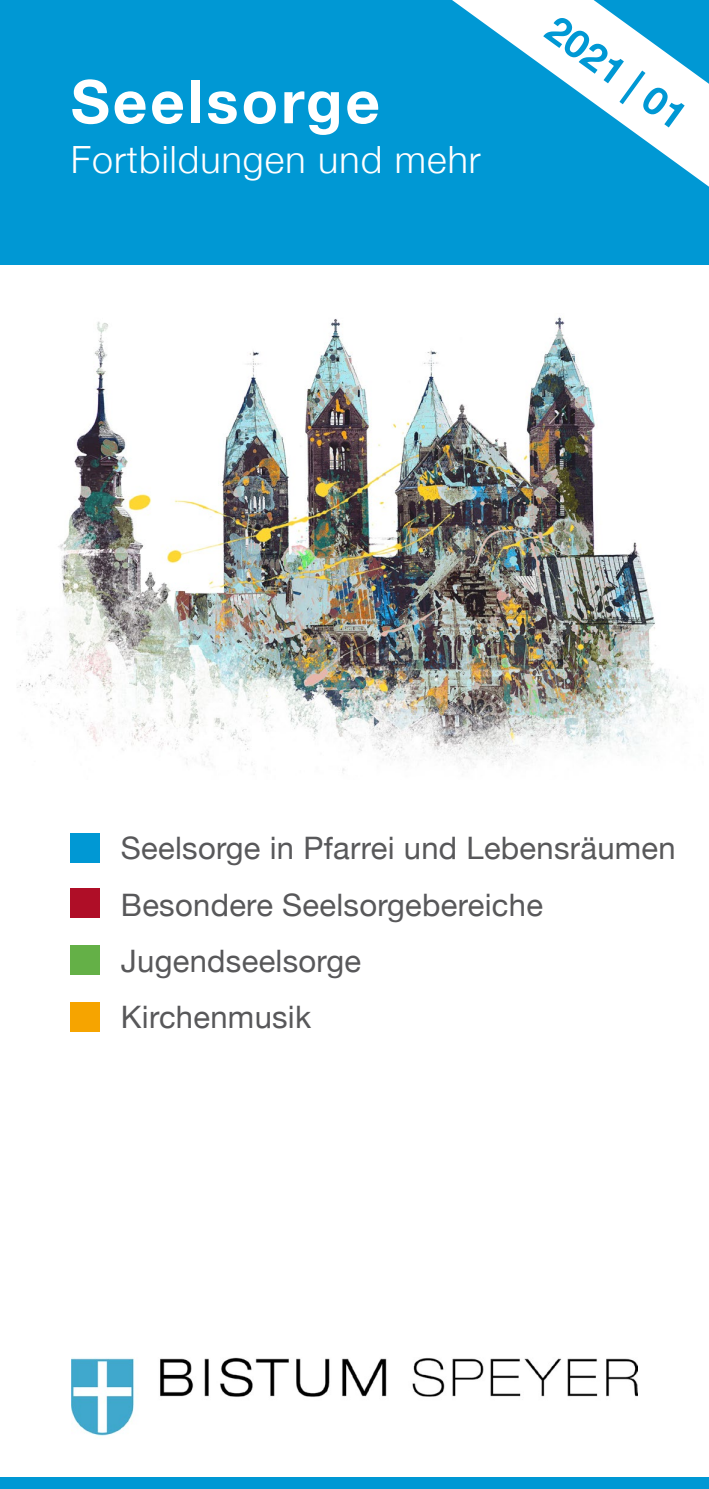
<style>
.page{position:relative;width:709px;height:1489px;background:#fff}
.page>*{position:absolute;margin:0;border:0;box-sizing:border-box;transform-origin:0 0}
.t1{font:700 60px "Helvetica Neue";letter-spacing:.05em;color:#fff}
.t2{font:700 38.75px "Helvetica Neue";color:#0098d4}
.t3{font:300 37.5px "Helvetica Neue";letter-spacing:.03em;color:#fff}
.t4{font:31px/56.2px "Helvetica Neue";letter-spacing:.01em;color:#58585a}
</style>
<div class="page">
<img style="left:17px;top:317px;width:678px;height:454px">
<div style="left:0;top:0;width:709px;height:264px;background:#0098d4"></div>
<div style="left:0;top:1476px;width:709px;height:12px;background:#0098d4"></div>
<img style="left:72px;top:1357px;width:565px;height:79px">
<div style="left:71px;top:888px;width:29px;height:29px;background:#af0e27"></div>
<div style="left:71px;top:833px;width:29px;height:29px;background:#0098d4"></div>
<div style="left:71px;top:945px;width:29px;height:30px;background:#64b047"></div>
<div style="left:71px;top:1002px;width:29px;height:29px;background:#f6a400"></div>
<svg style="left:452px;top:0;width:257px;height:187px"></svg>
<h1 class="t1" style="left:71px;top:55px;width:310px">Seelsorge</h1>
<p class="t3" style="left:71px;top:130px;width:411px">Fortbildungen und mehr</p>
<p class="t2" style="left:568px;top:0;width:164px;rotate:36deg">2021 | 01</p>
<p class="t4" style="left:121px;top:821px;width:556px">Seelsorge in Pfarrei und Lebensräumen<br>Besondere Seelsorgebereiche<br>Jugendseelsorge<br>Kirchenmusik</p>
</div>
